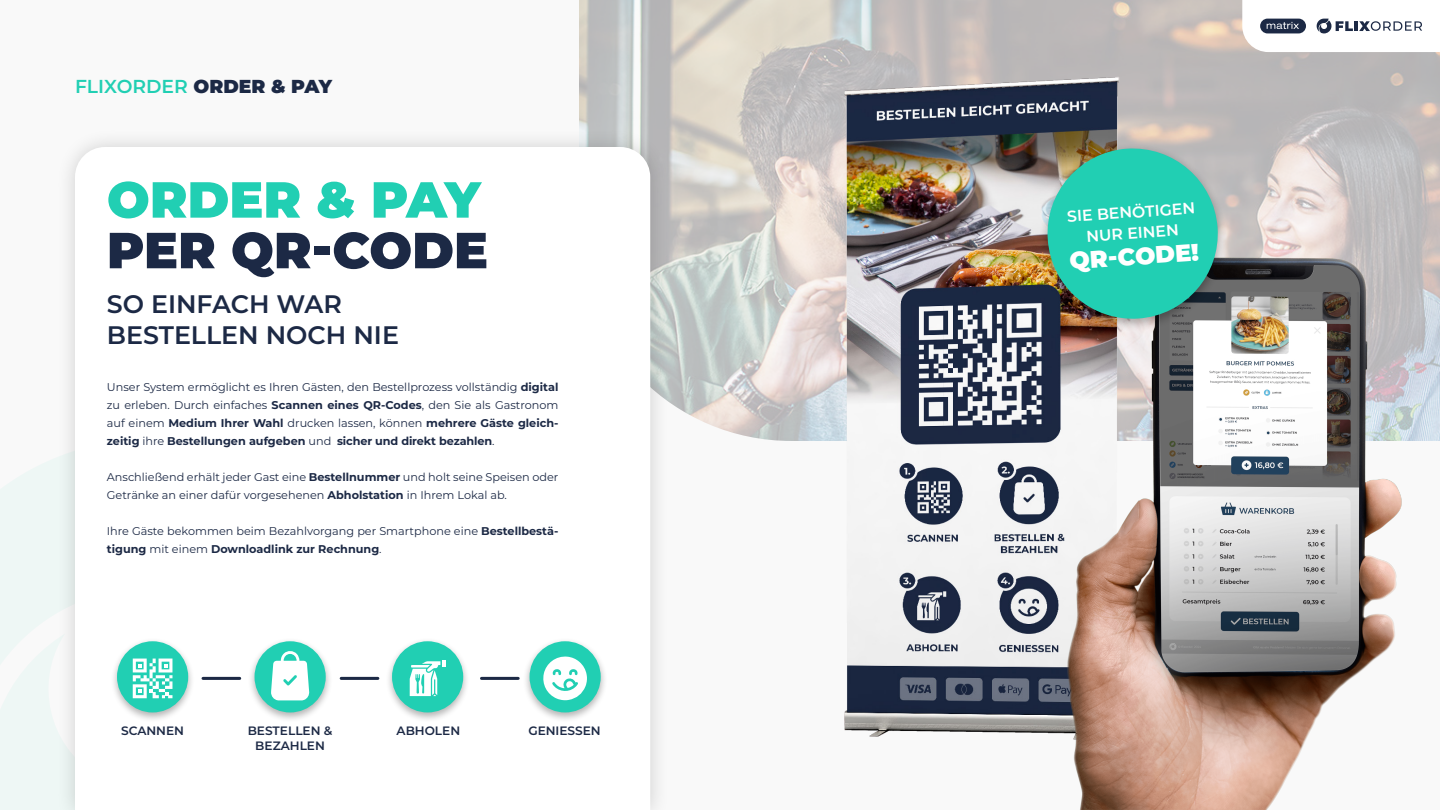
<style>
.page{position:relative;width:1440px;height:810px;background:#f9f9f9}
.page>*{position:absolute;margin:0;border:0;box-sizing:border-box;transform-origin:0 0}
.t1{font:900 50.62px/50.6px "Montserrat";color:#1c2945}
.t2{font:600 25.35px/30.4px "Montserrat";color:#1c2945}
.t3{font:900 24px "Montserrat";color:#fff}
.t4{font:600 18.75px "Montserrat";color:#21cfb3}
.t5{font:600 15.75px "Montserrat";color:#fff}
.t6{font:600 12.15px "Montserrat";color:#1c2945}
.Aufzählungen{font:11.25px/18px "Montserrat";color:#1c2945}
.s1{font-weight:900;color:#1c2945}
.s2{color:#21cfb3}
.s3{font-weight:700}
</style>
<div class="page">
<svg style="left:0;top:459px;width:55px;height:351px;fill:#eef7f5"></svg>
<img style="left:579px;top:0;width:861px;height:441px">
<div style="left:55px;top:127px;width:615px;height:683px;background:#000;opacity:.17"></div>
<svg style="left:75px;top:147px;width:575px;height:663px"></svg>
<img style="left:817px;top:64px;width:332px;height:673px">
<img style="left:1015px;top:210px;width:409px;height:600px">
<div style="left:1039px;top:144px;width:188px;height:187px;background:#000;opacity:.3"></div>
<svg style="left:1044px;top:145px;width:177px;height:177px"></svg>
<div style="left:248px;top:638px;width:85px;height:85px;background:#000;opacity:.3"></div>
<div style="left:255px;top:641px;width:71px;height:71px;background:#21cfb3;border-radius:50%"></div>
<div style="left:523px;top:638px;width:85px;height:85px;background:#000;opacity:.3"></div>
<div style="left:530px;top:641px;width:71px;height:71px;background:#21cfb3;border-radius:50%"></div>
<div style="left:110px;top:638px;width:85px;height:85px;background:#000;opacity:.3"></div>
<div style="left:117px;top:641px;width:71px;height:71px;background:#21cfb3;border-radius:50%"></div>
<hr style="left:203px;top:677px;width:37px;height:3px;background:#1c2945">
<hr style="left:341px;top:677px;width:37px;height:3px;background:#1c2945">
<hr style="left:482px;top:677px;width:36px;height:3px;background:#1c2945">
<svg style="left:543px;top:656px;width:44px;height:44px"></svg>
<div style="left:385px;top:638px;width:85px;height:85px;background:#000;opacity:.3"></div>
<div style="left:392px;top:641px;width:71px;height:71px;background:#21cfb3;border-radius:50%"></div>
<svg style="left:410px;top:660px;width:36px;height:36px"></svg>
<svg style="left:133px;top:659px;width:39px;height:39px"></svg>
<svg style="left:271px;top:651px;width:38px;height:49px"></svg>
<svg style="left:1242px;top:0;width:198px;height:52px"></svg>
<p class="t4" style="left:75px;top:73px;width:258px">FLIXORDER <span class="s1">ORDER &amp; PAY</span></p>
<p class="t1" style="left:107px;top:171px;width:383px"><span class="s2">ORDER &amp; PAY<br></span>PER QR-CODE</p>
<p class="t2" style="left:107px;top:288px;width:294px">SO EINFACH WAR<br>BESTELLEN NOCH NIE</p>
<p class="Aufzählungen" style="left:107px;top:378px;width:453px;text-align:justify">Unser System ermöglicht es Ihren Gästen, den Bestellprozess vollständig <span class="s3">digital </span>zu erleben. Durch einfaches <span class="s3">Scannen eines QR-Codes</span>, den Sie als Gastronom auf einem <span class="s3">Medium Ihrer Wahl</span> drucken lassen, können <span class="s3">mehrere Gäste gleich&shy;zeitig</span> ihre <span class="s3">Bestellungen aufgeben</span> und <span class="s3">sicher und direkt bezahlen</span>.</p>
<p class="Aufzählungen" style="left:107px;top:468px;width:453px">Anschließend erhält jeder Gast eine <span class="s3">Bestellnummer</span> und holt seine Speisen oder<br>Getränke an einer dafür vorgesehenen <span class="s3">Abholstation</span> in Ihrem Lokal ab.</p>
<p class="Aufzählungen" style="left:107px;top:522px;width:453px">Ihre Gäste bekommen beim Bezahlvorgang per Smartphone eine <span class="s3">Bestellbestä&shy;tigung</span> mit einem <span class="s3">Downloadlink zur Rechnung</span>.</p>
<p class="t6" style="left:121px;top:722px;width:65px">SCANNEN</p>
<p class="t6" style="left:248px;top:722px;width:86px">BESTELLEN &amp;</p>
<p class="t6" style="left:255px;top:737px;width:71px">BEZAHLEN</p>
<p class="t6" style="left:397px;top:722px;width:65px">ABHOLEN</p>
<p class="t6" style="left:528px;top:722px;width:74px">GENIESSEN</p>
<p class="t5" style="left:1066px;top:205px;width:130px;rotate:-4deg">SIE BENÖTIGEN</p>
<p class="t5" style="left:1086px;top:225px;width:94px;rotate:-4deg">NUR EINEN</p>
<p class="t3" style="left:1068px;top:243px;width:131px;rotate:-4deg">QR-CODE!</p>
</div>
